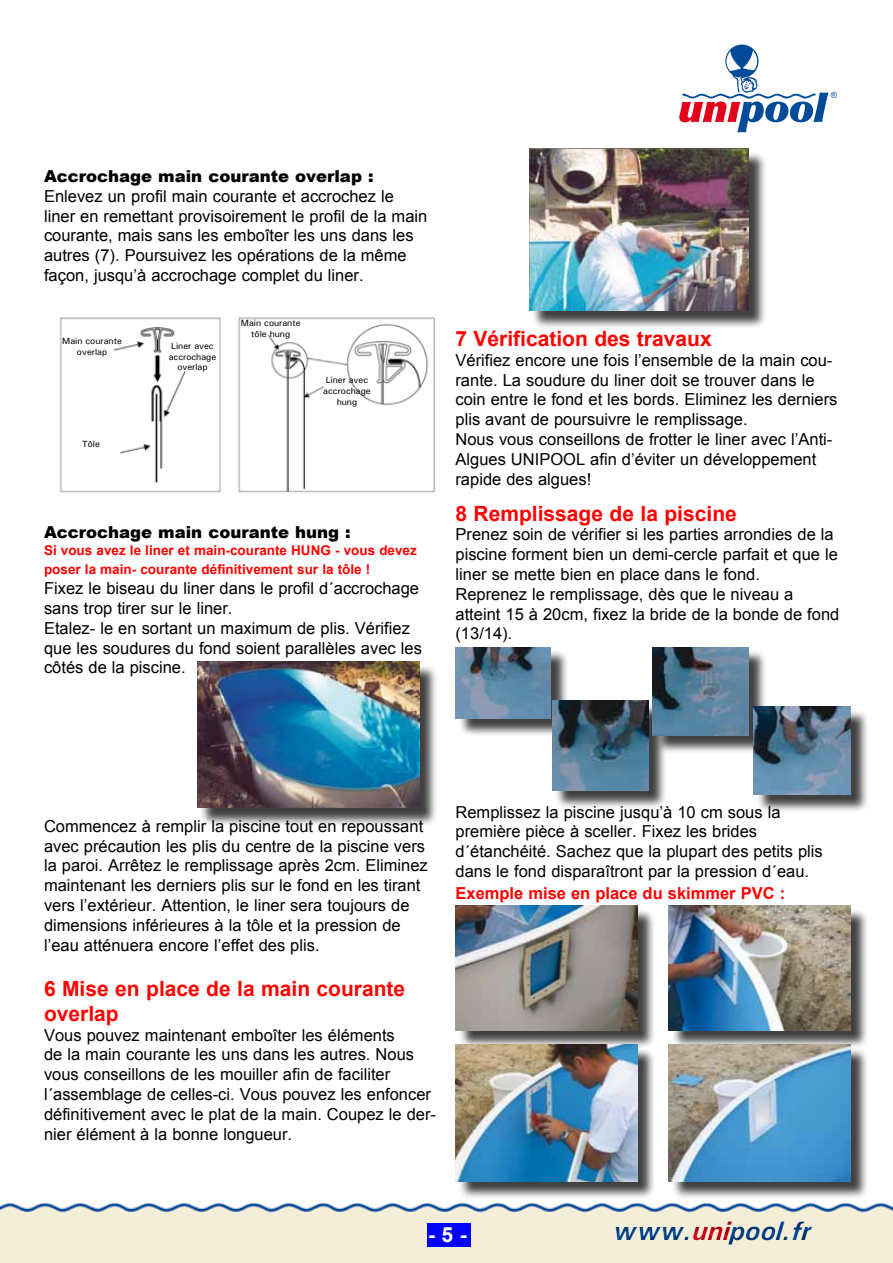
<style>
.page{position:relative;width:893px;height:1263px;background:#fff}
.page>*{position:absolute;margin:0;border:0;box-sizing:border-box;transform-origin:0 0}
.t1{font:italic 700 27px "Univers";color:#004a99}
.t2{font:700 21px/25.2px "Arial";color:#f00}
.t3{font:700 21px "Arial";color:#fff}
.t4{font:16.5px/19.8px "Arial";color:#000}
.t5{font:900 16.5px "Arial";color:#000}
.t6{font:700 16.5px "Arial";color:#f00}
.t7{font:700 13.5px/19.8px "Arial";color:#f00}
.t8{font:500 9px/10.8px "Univers";color:#000;text-align:center}
.s1{color:#e2001a}
</style>
<div class="page">
<img style="left:0;top:1203px;width:893px;height:60px">
<div style="left:606px;top:1214px;width:215px;height:35px;background:#000;opacity:.5"></div>
<div style="left:531px;top:151px;width:236px;height:178px;background:#000;opacity:.75"></div>
<img style="left:529px;top:149px;width:219px;height:162px">
<svg style="left:679px;top:44px;width:158px;height:89px"></svg>
<img style="left:59px;top:317px;width:376px;height:176px">
<div style="left:458px;top:908px;width:197px;height:141px;background:#000;opacity:.75"></div>
<img style="left:455px;top:906px;width:182px;height:124px">
<div style="left:671px;top:908px;width:198px;height:141px;background:#000;opacity:.75"></div>
<img style="left:669px;top:906px;width:181px;height:124px">
<div style="left:458px;top:1047px;width:197px;height:153px;background:#000;opacity:.75"></div>
<img style="left:455px;top:1045px;width:182px;height:136px">
<div style="left:671px;top:1047px;width:198px;height:153px;background:#000;opacity:.75"></div>
<img style="left:669px;top:1045px;width:181px;height:136px">
<div style="left:199px;top:664px;width:239px;height:162px;background:#000;opacity:.75"></div>
<img style="left:197px;top:662px;width:223px;height:146px">
<div style="left:427px;top:1222px;width:44px;height:24px;background:#00f"></div>
<div style="left:458px;top:649px;width:111px;height:89px;background:#000;opacity:.75"></div>
<img style="left:455px;top:647px;width:96px;height:72px">
<div style="left:554px;top:703px;width:113px;height:106px;background:#000;opacity:.75"></div>
<img style="left:552px;top:701px;width:96px;height:90px">
<div style="left:654px;top:649px;width:113px;height:105px;background:#000;opacity:.75"></div>
<img style="left:652px;top:647px;width:97px;height:88px">
<div style="left:756px;top:709px;width:113px;height:104px;background:#000;opacity:.75"></div>
<img style="left:754px;top:707px;width:96px;height:87px">
<p class="t5" style="left:44px;top:164px;width:331px">Accrochage main courante overlap :</p>
<p class="t4" style="left:44px;top:186px;width:385px">Enlevez un profil main courante et accrochez le liner en remettant provisoirement le profil de la main courante, mais sans les emboîter les uns dans les autres (7). Poursuivez les opérations de la même façon, jusqu’à accrochage complet du liner.</p>
<p class="t8" style="left:62px;top:335px;width:61px">Main courante overlap</p>
<p class="t8" style="left:82px;top:438px;width:19px">Tôle</p>
<p class="t8" style="left:169px;top:340px;width:49px">Liner avec accrochage overlap</p>
<p class="t8" style="left:241px;top:318px;width:61px">Main courante tôle hung</p>
<p class="t8" style="left:323px;top:374px;width:49px">Liner avec accrochage hung</p>
<p class="t5" style="left:44px;top:520px;width:308px">Accrochage main courante hung :</p>
<p class="t7" style="left:44px;top:540px;width:374px">Si vous avez le liner et main-courante HUNG - vous devez poser la main- courante définitivement sur la tôle !</p>
<p class="t4" style="left:44px;top:579px;width:379px">Fixez le biseau du liner dans le profil d´accrochage sans trop tirer sur le liner.<br>Etalez- le en sortant un maximum de plis. Vérifiez que les soudures du fond soient parallèles avec les côtés de la piscine.</p>
<p class="t2" style="left:455px;top:327px;width:258px">7 Vérification des travaux</p>
<p class="t4" style="left:455px;top:350px;width:383px">Vérifiez encore une fois l’ensemble de la main cou&shy;rante. La soudure du liner doit se trouver dans le coin entre le fond et les bords. Eliminez les derniers plis avant de poursuivre le remplissage.<br>Nous vous conseillons de frotter le liner avec l’Anti-Algues UNIPOOL afin d’éviter un développement rapide des algues!</p>
<p class="t2" style="left:455px;top:501px;width:283px">8 Remplissage de la piscine</p>
<p class="t4" style="left:455px;top:525px;width:385px">Prenez soin de vérifier si les parties arrondies de la piscine forment bien un demi-cercle parfait et que le liner se mette bien en place dans le fond.<br>Reprenez le remplissage, dès que le niveau a atteint 15 à 20cm, fixez la bride de la bonde de fond (13/14).</p>
<p class="t4" style="left:44px;top:816px;width:385px">Commencez à remplir la piscine tout en repoussant avec précaution les plis du centre de la piscine vers la paroi. Arrêtez le remplissage après 2cm. Eliminez maintenant les derniers plis sur le fond en les tirant vers l’extérieur. Attention, le liner sera toujours de dimensions inférieures à la tôle et la pression de l’eau atténuera encore l’effet des plis.</p>
<p class="t2" style="left:44px;top:976px;width:363px">6 Mise en place de la main courante overlap</p>
<p class="t4" style="left:44px;top:1025px;width:394px">Vous pouvez maintenant emboîter les éléments<br>de la main courante les uns dans les autres. Nous vous conseillons de les mouiller afin de faciliter l´assemblage de celles-ci. Vous pouvez les enfoncer définitivement avec le plat de la main. Coupez le der&shy;nier élément à la bonne longueur.</p>
<p class="t4" style="left:455px;top:802px;width:369px">Remplissez la piscine jusqu’à 10 cm sous la première pièce à sceller. Fixez les brides d´étanchéité. Sachez que la plupart des petits plis dans le fond disparaîtront par la pression d´eau.</p>
<p class="t6" style="left:455px;top:882px;width:331px">Exemple mise en place du skimmer PVC :</p>
<p class="t3" style="left:428px;top:1221px;width:40px">- 5 -</p>
<h1 class="t1" style="left:613px;top:1214px;width:199px">www.<span class="s1">uni</span>pool.fr</h1>
</div>
